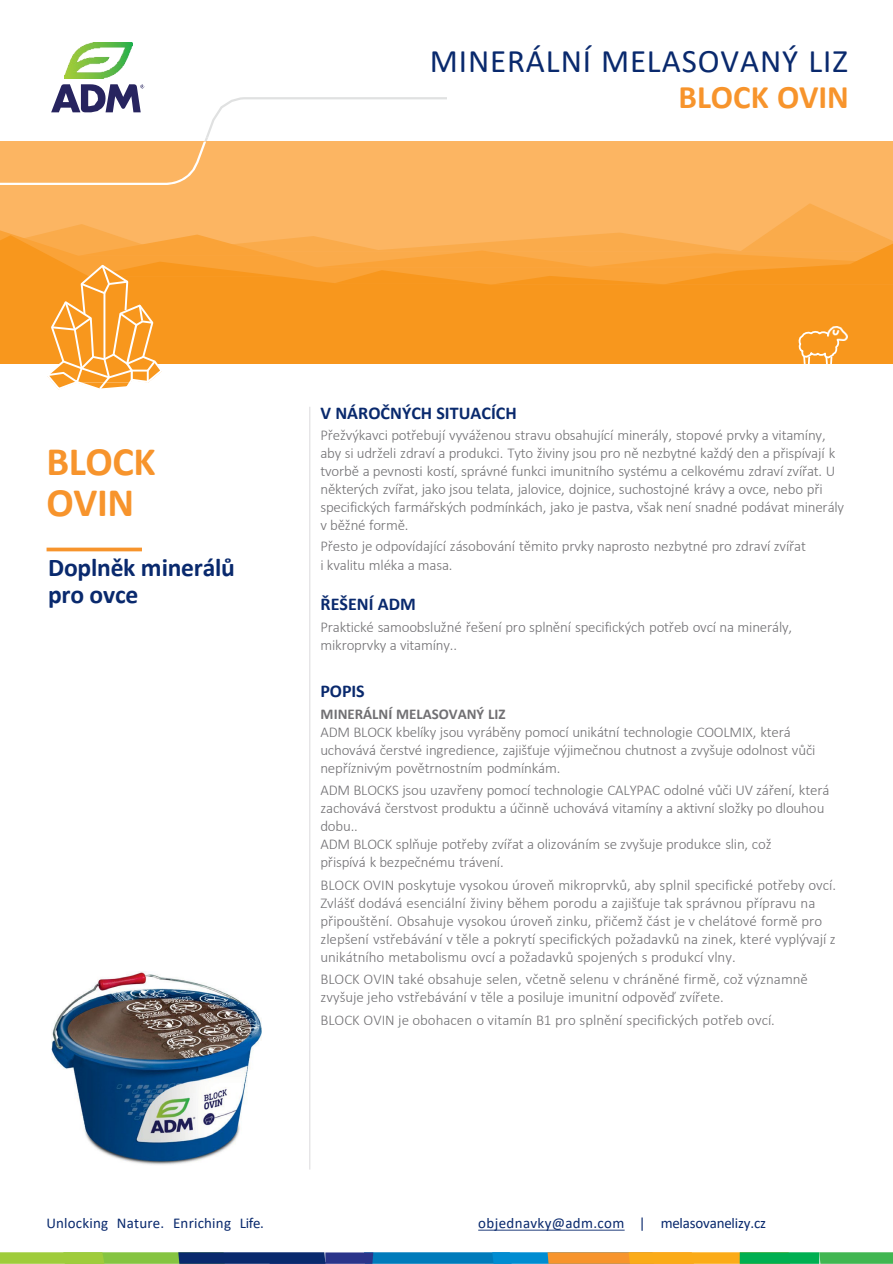
<style>
.page{position:relative;width:893px;height:1264px;background:#fff}
.page>*{position:absolute;margin:0;border:0;box-sizing:border-box;transform-origin:0 0}
.t1{font:700 40.5px/40.5px "Calibri";letter-spacing:-.01em;color:#f7942c}
.t2{font:33px "Calibri";letter-spacing:.025em;color:#09296d}
.t3{font:700 33px "Calibri";color:#f7942c}
.t4{font:700 25.5px/27px "Calibri";letter-spacing:-.01em;color:#09296d}
.t5{font:700 18px "Calibri";color:#09296d}
.t6{font:300 15px/18px "Calibri";letter-spacing:-.01em;color:#717073}
.t7{font:15px "Calibri";letter-spacing:.01em;color:#09296d}
.t8{font:700 15px "Calibri";color:#717073}
</style>
<div class="page">
<svg style="left:0;top:1252px;width:892px;height:11px"></svg>
<div style="left:0;top:142px;width:892px;height:150px;background:#fcb562"></div>
<div style="left:0;top:292px;width:892px;height:72px;background:#f8971d"></div>
<svg style="left:0;top:235px;width:45px;height:57px;fill:#f8971d"></svg>
<svg style="left:0;top:84px;width:755px;height:101px"></svg>
<img style="left:65px;top:42px;width:68px;height:36px">
<img style="left:51px;top:972px;width:211px;height:192px">
<hr style="left:309px;top:406px;width:1px;height:763px;background:#dfdee0">
<svg style="left:47px;top:547px;width:95px;height:4px"></svg>
<svg style="left:45px;top:204px;width:847px;height:225px"></svg>
<img style="left:827px;top:326px;width:20px;height:15px">
<div style="left:446px;top:47px;width:400px;height:72px;background:#fff"></div>
<svg style="left:478px;top:1229px;width:146px;height:1px"></svg>
<h2 class="t2" style="left:430px;top:38px;width:419px">MINERÁLNÍ MELASOVANÝ LIZ</h2>
<h2 class="t3" style="left:678px;top:73px;width:172px">BLOCK OVIN</h2>
<h1 class="t1" style="left:46px;top:441px;width:111px">BLOCK<br>OVIN</h1>
<h3 class="t4" style="left:48px;top:553px;width:188px">Doplněk minerálů pro ovce</h3>
<p class="t5" style="left:320px;top:400px;width:198px">V NÁROČNÝCH SITUACÍCH</p>
<p class="t6" style="left:320px;top:426px;width:525px">Přežvýkavci potřebují vyváženou stravu obsahující minerály, stopové prvky a vitamíny, aby si udrželi zdraví a produkci. Tyto živiny jsou pro ně nezbytné každý den a přispívají k tvorbě a pevnosti kostí, správné funkci imunitního systému a celkovému zdraví zvířat. U některých zvířat, jako jsou telata, jalovice, dojnice, suchostojné krávy a ovce, nebo při specifických farmářských podmínkách, jako je pastva, však není snadné podávat minerály v běžné formě.</p>
<p class="t6" style="left:320px;top:537px;width:487px">Přesto je odpovídající zásobování těmito prvky naprosto nezbytné pro zdraví zvířat i kvalitu mléka a masa.</p>
<p class="t5" style="left:320px;top:591px;width:97px">ŘEŠENÍ ADM</p>
<p class="t6" style="left:320px;top:617px;width:473px">Praktické samoobslužné řešení pro splnění specifických potřeb ovcí na minerály, mikroprvky a vitamíny..</p>
<p class="t5" style="left:320px;top:678px;width:45px">POPIS</p>
<p class="t8" style="left:320px;top:703px;width:186px">MINERÁLNÍ MELASOVANÝ LIZ</p>
<p class="t6" style="left:320px;top:722px;width:496px">ADM BLOCK kbelíky jsou vyráběny pomocí unikátní technologie COOLMIX, která uchovává čerstvé ingredience, zajišťuje výjimečnou chutnost a zvyšuje odolnost vůči nepříznivým povětrnostním podmínkám.</p>
<p class="t6" style="left:320px;top:780px;width:510px">ADM BLOCKS jsou uzavřeny pomocí technologie CALYPAC odolné vůči UV záření, která zachovává čerstvost produktu a účinně uchovává vitamíny a aktivní složky po dlouhou dobu..<br>ADM BLOCK splňuje potřeby zvířat a olizováním se zvyšuje produkce slin, což<br>přispívá k bezpečnému trávení.</p>
<p class="t6" style="left:320px;top:875px;width:517px">BLOCK OVIN poskytuje vysokou úroveň mikroprvků, aby splnil specifické potřeby ovcí.<br>Zvlášť dodává esenciální živiny během porodu a zajišťuje tak správnou přípravu na připouštění. Obsahuje vysokou úroveň zinku, přičemž část je v chelátové formě pro zlepšení vstřebávání v těle a pokrytí specifických požadavků na zinek, které vyplývají z unikátního metabolismu ovcí a požadavků spojených s produkcí vlny.</p>
<p class="t6" style="left:320px;top:970px;width:489px">BLOCK OVIN také obsahuje selen, včetně selenu v chráněné firmě, což významně zvyšuje jeho vstřebávání v těle a posiluje imunitní odpověď zvířete.</p>
<p class="t6" style="left:320px;top:1010px;width:456px">BLOCK OVIN je obohacen o vitamín B1 pro splnění specifických potřeb ovcí.</p>
<p class="t7" style="left:46px;top:1212px;width:219px">Unlocking Nature. Enriching Life.</p>
<p class="t7" style="left:478px;top:1212px;width:289px">objednavky@adm.com | melasovanelizy.cz</p>
</div>
